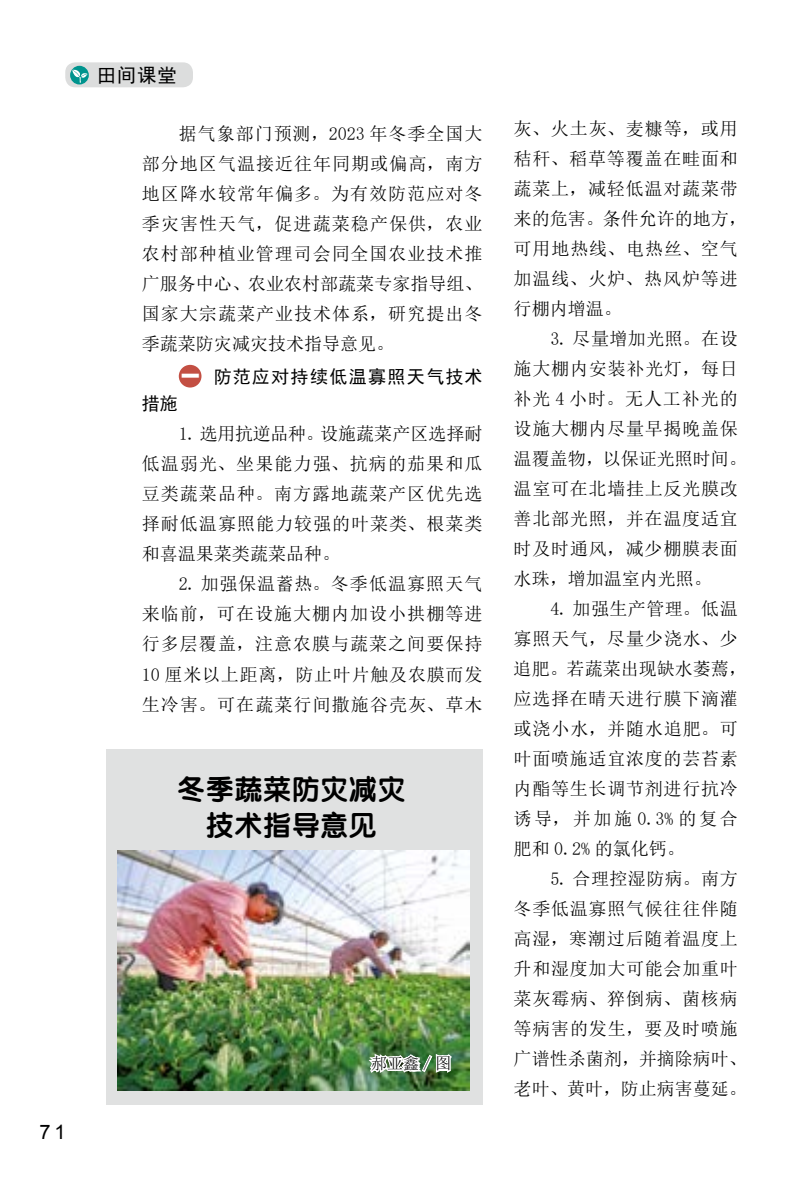
<style>
.page{position:relative;width:806px;height:1191px;background:#fff}
.page>*{position:absolute;margin:0;border:0;box-sizing:border-box;transform-origin:0 0}
.t1{font:28px/36px "FZY4 JW GB1 0";letter-spacing:.02em;color:#000;text-align:center}
.t2{font:20px "Arial";color:#000}
.t3{font:19px "Sim Hei";color:#000}
.t4{font:18px/30px "Sim Sun";letter-spacing:.045em;color:#000}
.t5{font:18px "Sim Hei";letter-spacing:.075em;color:#000}
.t6{font:16px "Sim Sun";color:#000}
.s1{font-family:"FZCCHJW GB1 0";color:#fff}
</style>
<div class="page">
<div style="left:65px;top:62px;width:128px;height:25px;background:#dcdddd;border-radius:10px"></div>
<svg style="left:70px;top:66px;width:19px;height:18px"></svg>
<svg style="left:72px;top:70px;width:16px;height:13px"></svg>
<div style="left:179px;top:365px;width:22px;height:22px;background:#c34f43;border-radius:50%"></div>
<div style="left:106px;top:748px;width:376px;height:356px;background:#e0e1e1"></div>
<img style="left:117px;top:850px;width:352px;height:240px">
<svg style="left:365px;top:1051px;width:88px;height:25px;background:#98b297"></svg>
<p class="t2" style="left:39px;top:1118px;width:28px">71</p>
<p class="t3" style="left:97px;top:65px;width:81px">田间课堂</p>
<p class="t4" style="left:142px;top:119px;width:342px;text-align:justify;text-indent:37px">据气象部门预测，2023 年冬季全国大部分地区气温接近往年同期或偏高，南方地区降水较常年偏多。为有效防范应对冬季灾害性天气，促进蔬菜稳产保供，农业农村部种植业管理司会同全国农业技术推广服务中心、农业农村部蔬菜专家指导组、国家大宗蔬菜产业技术体系，研究提出冬季蔬菜防灾减灾技术指导意见。</p>
<p class="t5" style="left:181px;top:367px;width:302px"><span class="s1">一</span> 防范应对持续低温寡照天气技术</p>
<p class="t5" style="left:142px;top:395px;width:37px">措施</p>
<p class="t4" style="left:142px;top:419px;width:342px;text-align:justify;text-indent:37px">1. 选用抗逆品种。设施蔬菜产区选择耐低温弱光、坐果能力强、抗病的茄果和瓜豆类蔬菜品种。南方露地蔬菜产区优先选择耐低温寡照能力较强的叶菜类、根菜类和喜温果菜类蔬菜品种。</p>
<p class="t4" style="left:142px;top:569px;width:342px;text-align:justify;text-indent:37px">2. 加强保温蓄热。冬季低温寡照天气来临前，可在设施大棚内加设小拱棚等进行多层覆盖，注意农膜与蔬菜之间要保持10 厘米以上距离，防止叶片触及农膜而发生冷害。可在蔬菜行间撒施谷壳灰、草木</p>
<h1 class="t1" style="left:177px;top:771px;width:229px">冬季蔬菜防灾减灾技术指导意见</h1>
<p class="t6" style="left:371px;top:1055px;width:81px">郝亚鑫 / 图</p>
<p class="t4" style="left:513px;top:113px;width:234px">灰、火土灰、麦糠等，或用秸秆、稻草等覆盖在畦面和蔬菜上，减轻低温对蔬菜带来的危害。条件允许的地方，可用地热线、电热丝、空气加温线、火炉、热风炉等进行棚内增温。</p>
<p class="t4" style="left:513px;top:323px;width:234px;text-indent:37px">3. 尽量增加光照。在设施大棚内安装补光灯，每日补光 4 小时。无人工补光的设施大棚内尽量早揭晚盖保温覆盖物，以保证光照时间。温室可在北墙挂上反光膜改善北部光照，并在温度适宜时及时通风，减少棚膜表面水珠，增加温室内光照。</p>
<p class="t4" style="left:513px;top:593px;width:234px;text-indent:37px">4. 加强生产管理。低温寡照天气，尽量少浇水、少追肥。若蔬菜出现缺水萎蔫，应选择在晴天进行膜下滴灌或浇小水，并随水追肥。可叶面喷施适宜浓度的芸苔素内酯等生长调节剂进行抗冷诱导，并加施 0.3% 的复合肥和 0.2% 的氯化钙。</p>
<p class="t4" style="left:513px;top:863px;width:234px;text-indent:37px">5. 合理控湿防病。南方冬季低温寡照气候往往伴随高湿，寒潮过后随着温度上升和湿度加大可能会加重叶菜灰霉病、猝倒病、菌核病等病害的发生，要及时喷施广谱性杀菌剂，并摘除病叶、老叶、黄叶，防止病害蔓延。</p>
</div>
